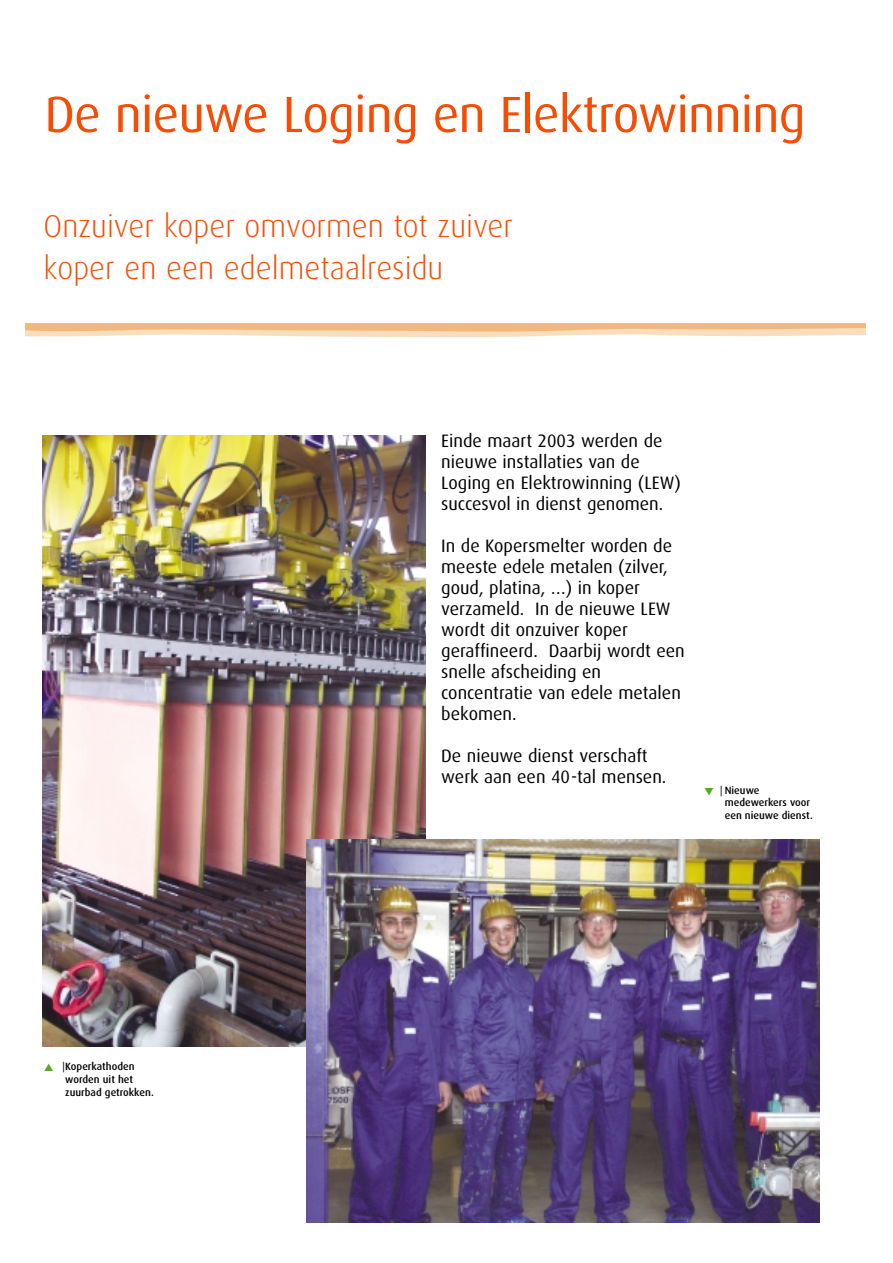
<style>
.page{position:relative;width:893px;height:1263px;background:#fff}
.page>*{position:absolute;margin:0;border:0;box-sizing:border-box;transform-origin:0 0}
.t1{font:51px "Dax";letter-spacing:-.015em;color:#f64c03}
.t2{font:300 31.5px/42px "Dax";color:#f64c03}
.t3{font:18px/21px "Dax";color:#000}
.t4{font:500 10.5px/12.8px "Dax";color:#000}
.s1{font-weight:400}
</style>
<div class="page">
<svg style="left:26px;top:323px;width:840px;height:14px;background:#f6cda1"></svg>
<img style="left:42px;top:436px;width:383px;height:610px">
<img style="left:307px;top:840px;width:512px;height:382px">
<h1 class="t1" style="left:45px;top:96px;width:762px">De nieuwe Loging en Elektrowinning</h1>
<h2 class="t2" style="left:44px;top:208px;width:471px">Onzuiver koper omvormen tot zuiver koper en een edelmetaalresidu</h2>
<p class="t4" style="left:63px;top:1061px;width:93px"><span class="s1">|</span>Koperkathoden worden uit het zuurbad getrokken.</p>
<p class="t3" style="left:441px;top:432px;width:241px">Einde maart 2003 werden de nieuwe installaties van de<br>Loging en Elektrowinning (LEW) succesvol in dienst genomen.</p>
<p class="t3" style="left:441px;top:537px;width:245px">In de Kopersmelter worden de meeste edele metalen (zilver, goud, platina, …) in koper verzameld. In de nieuwe LEW wordt dit onzuiver koper geraffineerd. Daarbij wordt een snelle afscheiding en concentratie van edele metalen bekomen.</p>
<p class="t3" style="left:441px;top:747px;width:227px">De nieuwe dienst verschaft werk aan een 40-tal mensen.</p>
<p class="t4" style="left:724px;top:785px;width:89px;text-indent:-5px"><span class="s1">|</span> Nieuwe medewerkers voor een nieuwe dienst.</p>
</div>
